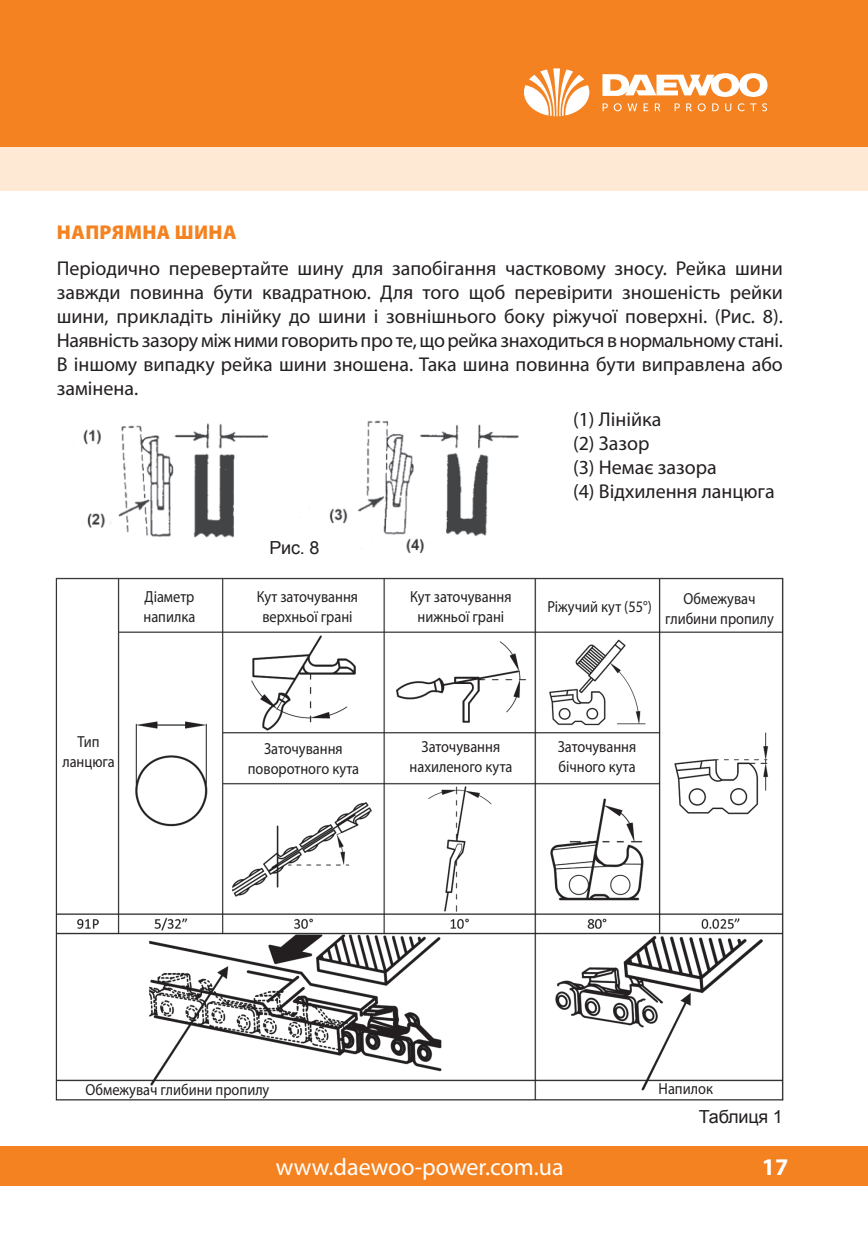
<style>
.page{position:relative;width:868px;height:1248px;background:#fff}
.page>*{position:absolute;margin:0;border:0;box-sizing:border-box;transform-origin:0 0}
.t1{font:24px "Myriad Pro";color:#fff}
.t2{font:700 24px "Myriad Pro";color:#fff}
.t3{font:20px/24px "Myriad Pro";color:#231f20}
.t4{font:900 20px "Myriad Pro";letter-spacing:.02em;color:#f58220}
.t5{font:18px "Arial";letter-spacing:-.01em;color:#231f20}
.t6{font:16px/20px "Myriad Pro";color:#231f20;text-align:center;scale:.9 1}
</style>
<div class="page">
<div style="left:0;top:0;width:867px;height:147px;background:#f58220"></div>
<svg style="left:524px;top:68px;width:65px;height:48px"></svg>
<svg style="left:602px;top:73px;width:165px;height:24px"></svg>
<svg style="left:602px;top:103px;width:5px;height:8px"></svg>
<svg style="left:613px;top:103px;width:8px;height:8px"></svg>
<svg style="left:627px;top:103px;width:10px;height:8px"></svg>
<svg style="left:643px;top:103px;width:5px;height:8px"></svg>
<svg style="left:654px;top:103px;width:6px;height:8px"></svg>
<svg style="left:674px;top:103px;width:5px;height:8px"></svg>
<svg style="left:686px;top:103px;width:5px;height:8px"></svg>
<svg style="left:697px;top:103px;width:8px;height:8px"></svg>
<svg style="left:712px;top:103px;width:6px;height:8px"></svg>
<svg style="left:725px;top:103px;width:6px;height:8px"></svg>
<svg style="left:737px;top:103px;width:7px;height:8px"></svg>
<svg style="left:750px;top:103px;width:6px;height:8px"></svg>
<svg style="left:762px;top:103px;width:5px;height:8px"></svg>
<div style="left:0;top:1145px;width:867px;height:40px;background:#f58220"></div>
<div style="left:0;top:147px;width:867px;height:44px;background:#fee9d5"></div>
<img style="left:83px;top:423px;width:186px;height:115px">
<img style="left:329px;top:420px;width:190px;height:134px">
<img style="left:55px;top:577px;width:729px;height:523px">
<p class="t4" style="left:57px;top:219px;width:181px">НАПРЯМНА ШИНА</p>
<p class="t3" style="left:57px;top:255px;width:727px;text-align:justify">Періодично перевертайте шину для запобігання частковому зносу. Рейка шини завжди повинна бути квадратною. Для того щоб перевірити зношеність рейки шини, прикладіть лінійку до шини і зовнішнього боку ріжучої поверхні. (Рис. 8).<br>Наявність зазору між ними говорить про те, що рейка знаходиться в нормальному стані.<br>В іншому випадку рейка шини зношена. Така шина повинна бути виправлена або замінена.</p>
<p class="t5" style="left:269px;top:535px;width:52px">Рис. 8</p>
<p class="t3" style="left:573px;top:407px;width:203px">(1) Лінійка<br>(2) Зазор<br>(3) Немає зазора<br>(4) Відхилення ланцюга</p>
<p class="t6" style="left:143px;top:586px;width:59px;text-align:left">Діаметр напилка</p>
<p class="t6" style="left:257px;top:586px;width:114px">Кут заточування верхньої грані</p>
<p class="t6" style="left:410px;top:586px;width:114px">Кут заточування нижньої грані</p>
<p class="t6" style="left:547px;top:596px;width:117px">Ріжучий кут (55°)</p>
<p class="t6" style="left:665px;top:588px;width:122px">Обмежувач глибини пропилу</p>
<p class="t6" style="left:62px;top:731px;width:60px">Тип ланцюга</p>
<p class="t6" style="left:248px;top:738px;width:125px">Заточування поворотного кута</p>
<p class="t6" style="left:409px;top:736px;width:116px">Заточування нахиленого кута</p>
<p class="t6" style="left:557px;top:736px;width:89px;text-align:left">Заточування бічного кута</p>
<p class="t6" style="left:86px;top:1079px;width:206px">Обмежувач глибини пропилу</p>
<p class="t6" style="left:658px;top:1077px;width:62px">Напилок</p>
<p class="t5" style="left:699px;top:1104px;width:85px">Таблиця 1</p>
<p class="t1" style="left:276px;top:1151px;width:289px">www.daewoo-power.com.ua</p>
<p class="t2" style="left:761px;top:1150px;width:28px">17</p>
</div>
